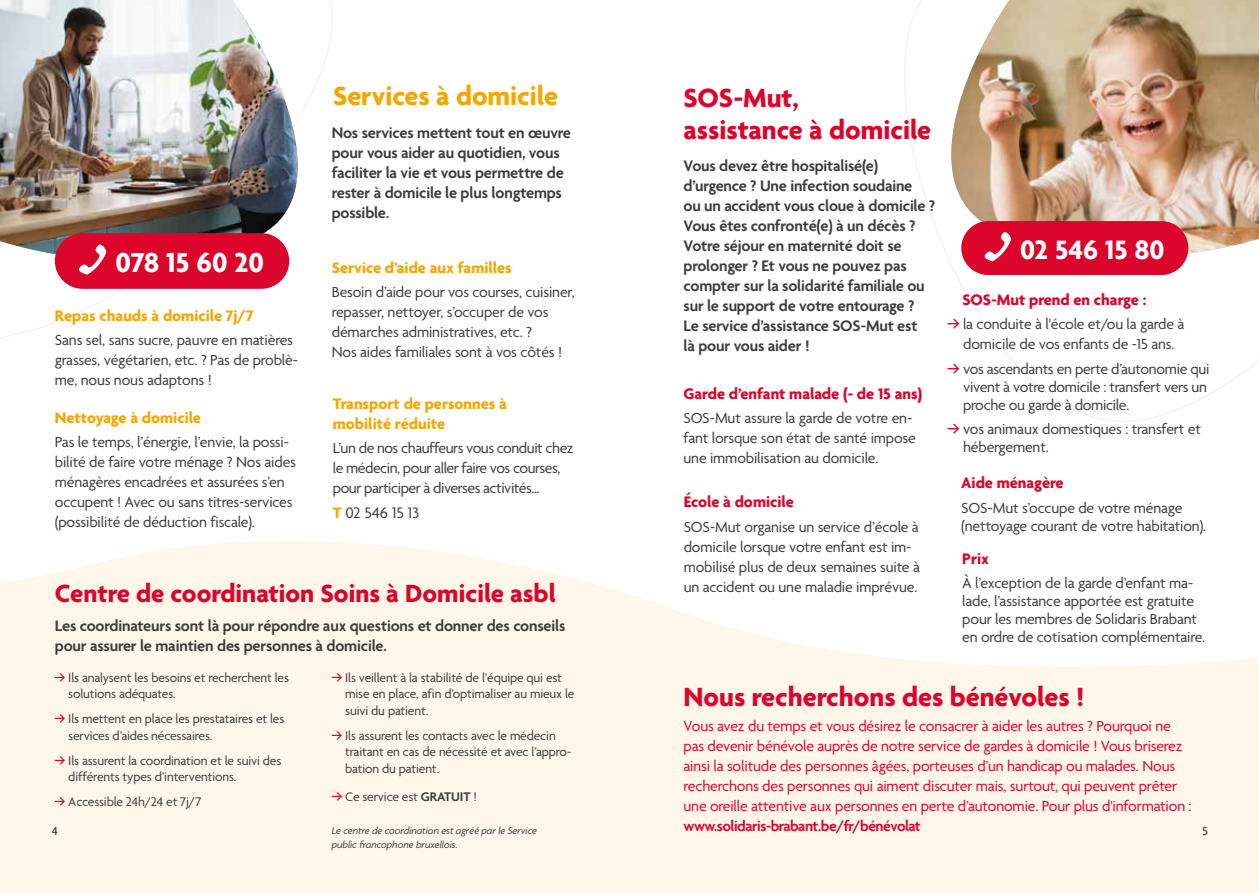
<style>
.page{position:relative;width:1259px;height:893px;background:#fff}
.page>*{position:absolute;margin:0;border:0;box-sizing:border-box;transform-origin:0 0}
.t1{font:700 29.7px "Agenda";letter-spacing:.005em;color:#fff}
.t2{font:700 28.8px "Agenda";letter-spacing:.005em;color:#fff}
.t3{font:700 28.5px/31.5px "Agenda";color:#db052c}
.t4{font:700 28.5px "Agenda";color:#f7a600}
.t5{font:700 27px "Agenda";color:#db052c}
.t6{font:600 16.5px/20px "Agenda";letter-spacing:-.01em;color:#3c3c3b}
.t7{font:700 16.5px/20px "Agenda";color:#f7a600}
.t8{font:700 16.5px "Agenda";color:#db052c}
.t9{font:16.5px "Agenda";color:#3c3c3b}
.t10{font:15.75px/20px "Agenda";letter-spacing:-.01em;color:#3c3c3b}
.t11{font:15.75px/20px "Agenda";letter-spacing:-.01em;color:#db052c}
.t12{font:15.75px/20px "Agenda";letter-spacing:-.03em;color:#3c3c3b}
.t13{font:600 15.75px "Agenda";letter-spacing:-.03em;color:#db052c}
.t14{font:13.5px/16.5px "Agenda";letter-spacing:-.01em;color:#3c3c3b}
.t15{font:500 12.75px "Agenda";color:#3c3c3b}
.t16{font:italic 10.5px/13.5px "Agenda";letter-spacing:-.01em;color:#3c3c3b}
.s1{font-weight:700;color:#f7a600}
.s2{font-weight:600}
</style>
<div class="page">
<svg style="left:0;top:541px;width:1259px;height:352px;fill:#fff7ea"></svg>
<img style="left:0;top:0;width:324px;height:272px">
<img style="left:925px;top:0;width:334px;height:267px">
<div style="left:961px;top:221px;width:227px;height:54px;background:#db052c;border-radius:27px"></div>
<svg style="left:984px;top:232px;width:27px;height:29px"></svg>
<div style="left:55px;top:233px;width:234px;height:56px;background:#db052c;border-radius:28px"></div>
<svg style="left:79px;top:244px;width:27px;height:31px"></svg>
<svg style="left:55px;top:673px;width:10px;height:8px"></svg>
<svg style="left:55px;top:714px;width:10px;height:9px"></svg>
<svg style="left:55px;top:756px;width:10px;height:8px"></svg>
<svg style="left:55px;top:797px;width:10px;height:9px"></svg>
<svg style="left:332px;top:673px;width:10px;height:8px"></svg>
<svg style="left:332px;top:731px;width:10px;height:8px"></svg>
<svg style="left:332px;top:792px;width:10px;height:9px"></svg>
<h1 class="t1" style="left:115px;top:247px;width:150px">078 15 60 20</h1>
<p class="t7" style="left:55px;top:307px;width:200px">Repas chauds à domicile 7j/7</p>
<p class="t10" style="left:55px;top:331px;width:245px">Sans sel, sans sucre, pauvre en matières grasses, végétarien, etc. ? Pas de problè&shy;me, nous nous adaptons !</p>
<p class="t7" style="left:55px;top:408px;width:148px">Nettoyage à domicile</p>
<p class="t10" style="left:55px;top:433px;width:243px">Pas le temps, l’énergie, l’envie, la possi&shy;bilité de faire votre ménage ? Nos aides ménagères encadrées et assurées s’en occupent ! Avec ou sans titres-services (possibilité de déduction fiscale).</p>
<h3 class="t4" style="left:333px;top:81px;width:227px">Services à domicile</h3>
<p class="t6" style="left:332px;top:124px;width:241px">Nos services mettent tout en œuvre pour vous aider au quotidien, vous faciliter la vie et vous permettre de rester à domicile le plus longtemps possible.</p>
<p class="t7" style="left:332px;top:259px;width:181px">Service d’aide aux familles</p>
<p class="t10" style="left:332px;top:283px;width:244px">Besoin d’aide pour vos courses, cuisiner, repasser, nettoyer, s’occuper de vos démarches administratives, etc. ?<br>Nos aides familiales sont à vos côtés !</p>
<p class="t7" style="left:333px;top:395px;width:176px">Transport de personnes à mobilité réduite</p>
<p class="t12" style="left:333px;top:439px;width:242px">L’un de nos chauffeurs vous conduit chez le médecin, pour aller faire vos courses, pour participer à diverses activités...</p>
<p class="t9" style="left:333px;top:503px;width:88px"><span class="s1">T</span> 02 546 15 13</p>
<h3 class="t5" style="left:55px;top:579px;width:502px">Centre de coordination Soins à Domicile asbl</h3>
<p class="t6" style="left:55px;top:617px;width:512px">Les coordinateurs sont là pour répondre aux questions et donner des conseils pour assurer le maintien des personnes à domicile.</p>
<p class="t14" style="left:68px;top:670px;width:222px">Ils analysent les besoins et recherchent les solutions adéquates.</p>
<p class="t14" style="left:68px;top:711px;width:217px">Ils mettent en place les prestataires et les services d’aides nécessaires.</p>
<p class="t14" style="left:68px;top:753px;width:215px">Ils assurent la coordination et le suivi des différents types d’interventions.</p>
<p class="t14" style="left:68px;top:794px;width:135px">Accessible 24h/24 et 7j/7</p>
<p class="t14" style="left:345px;top:670px;width:231px">Ils veillent à la stabilité de l’équipe qui est mise en place, afin d’optimaliser au mieux le suivi du patient.</p>
<p class="t14" style="left:345px;top:728px;width:228px">Ils assurent les contacts avec le médecin traitant en cas de nécessité et avec l’appro&shy;bation du patient.</p>
<p class="t14" style="left:345px;top:789px;width:133px">Ce service est <span class="s2">GRATUIT</span> !</p>
<p class="t16" style="left:332px;top:824px;width:207px">Le centre de coordination est agréé par le Service public francophone bruxellois.</p>
<p class="t15" style="left:52px;top:824px;width:8px">4</p>
<h3 class="t3" style="left:683px;top:84px;width:249px">SOS-Mut,<br>assistance à domicile</h3>
<p class="t6" style="left:683px;top:157px;width:253px">Vous devez être hospitalisé(e) d’urgence ? Une infection soudaine<br>ou un accident vous cloue à domicile ?<br>Vous êtes confronté(e) à un décès ?<br>Votre séjour en maternité doit se prolonger ? Et vous ne pouvez pas compter sur la solidarité familiale ou sur le support de votre entourage ?<br>Le service d’assistance SOS-Mut est<br>là pour vous aider !</p>
<p class="t8" style="left:683px;top:385px;width:240px">Garde d’enfant malade (- de 15 ans)</p>
<p class="t10" style="left:683px;top:409px;width:234px">SOS-Mut assure la garde de votre en&shy;fant lorsque son état de santé impose une immobilisation au domicile.</p>
<p class="t8" style="left:683px;top:493px;width:112px">École à domicile</p>
<p class="t10" style="left:683px;top:517px;width:238px">SOS-Mut organise un service d’école à domicile lorsque votre enfant est im&shy;mobilisé plus de deux semaines suite à un accident ou une maladie imprévue.</p>
<h2 class="t2" style="left:1020px;top:234px;width:146px">02 546 15 80</h2>
<p class="t8" style="left:962px;top:291px;width:185px">SOS-Mut prend en charge :</p>
<p class="t10" style="left:963px;top:315px;width:223px">la conduite à l'école et/ou la garde à domicile de vos enfants de -15 ans.</p>
<p class="t10" style="left:963px;top:361px;width:248px;line-height:18px">vos ascendants en perte d’autonomie qui vivent à votre domicile : transfert vers un proche ou garde à domicile.</p>
<p class="t10" style="left:963px;top:421px;width:239px;line-height:18px">vos animaux domestiques : transfert et hébergement.</p>
<p class="t8" style="left:961px;top:474px;width:104px">Aide ménagère</p>
<p class="t10" style="left:961px;top:499px;width:246px;line-height:18px">SOS-Mut s’occupe de votre ménage (nettoyage courant de votre habitation).</p>
<p class="t8" style="left:962px;top:550px;width:28px">Prix</p>
<p class="t10" style="left:962px;top:575px;width:244px;line-height:18px">À l’exception de la garde d’enfant ma&shy;lade, l’assistance apportée est gratuite pour les membres de Solidaris Brabant en ordre de cotisation complémentaire.</p>
<h3 class="t3" style="left:683px;top:683px;width:402px">Nous recherchons des bénévoles !</h3>
<p class="t11" style="left:683px;top:717px;width:509px">Vous avez du temps et vous désirez le consacrer à aider les autres ? Pourquoi ne pas devenir bénévole auprès de notre service de gardes à domicile ! Vous briserez ainsi la solitude des personnes âgées, porteuses d’un handicap ou malades. Nous recherchons des personnes qui aiment discuter mais, surtout, qui peuvent prêter une oreille attentive aux personnes en perte d’autonomie. Pour plus d'information :</p>
<p class="t13" style="left:683px;top:817px;width:239px">www.solidaris-brabant.be/fr/bénévolat</p>
<p class="t15" style="left:1202px;top:824px;width:7px">5</p>
</div>
